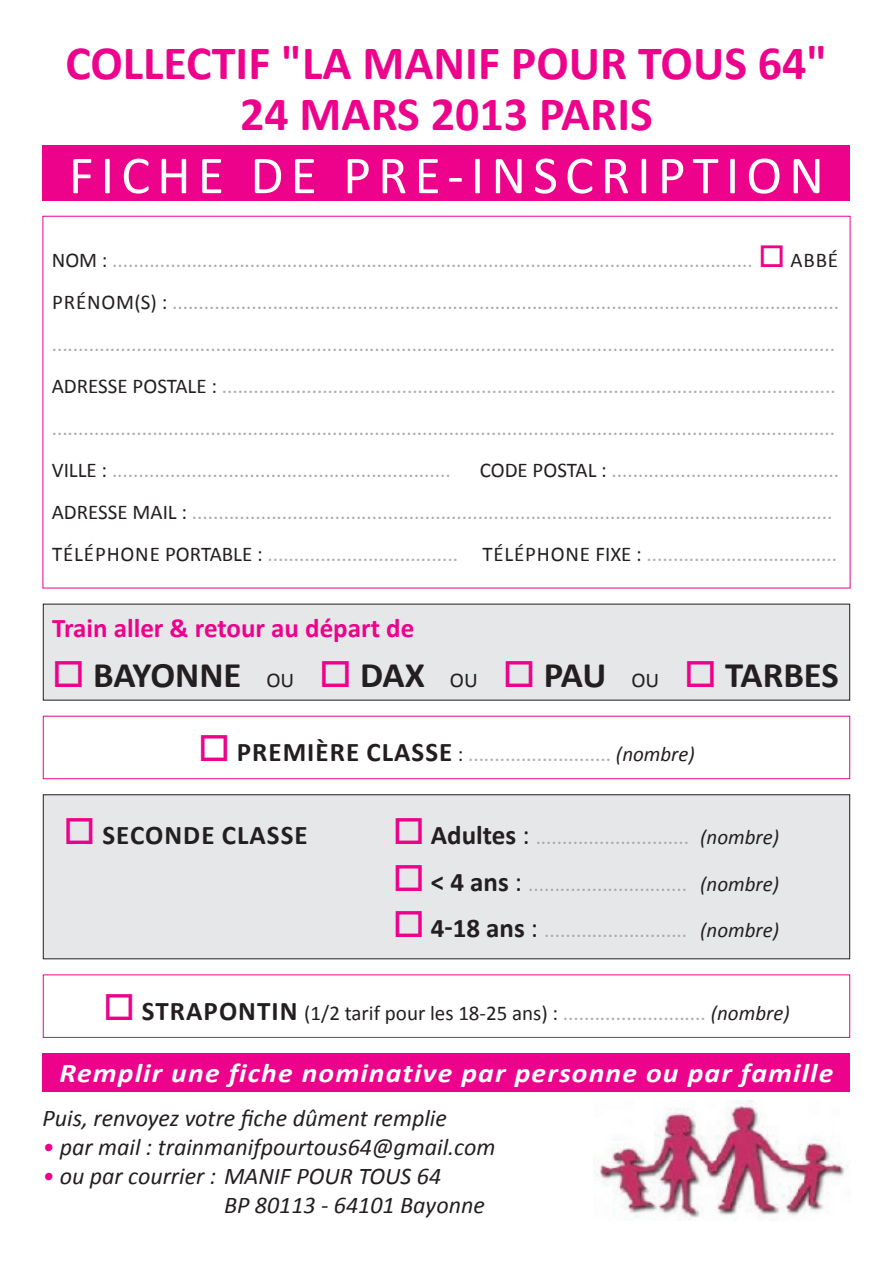
<style>
.page{position:relative;width:893px;height:1263px;background:#fff}
.page>*{position:absolute;margin:0;border:0;box-sizing:border-box;transform-origin:0 0}
.t1{font:54px "Calibri";letter-spacing:.13em;color:#fff}
.t2{font:700 48px "Calibri";color:#ed028c}
.t3{font:700 36px "Calibri";letter-spacing:-.01em;color:#231f20}
.t4{font:italic 700 27px "Calibri";letter-spacing:.04em;color:#fff;scale:1.1 1}
.t5{font:700 27px "Calibri";color:#ed028c}
.t6{font:700 27px "Calibri";letter-spacing:.04em;color:#231f20}
.t7{font:italic 24px "Calibri";color:#231f20}
.t8{font:21px "Calibri";color:#a8a9ad}
.t9{font:21px "Calibri";letter-spacing:.04em;color:#a8a9ad}
.s1{color:#231f20}
.s2{color:#ed028c}
.s3{font-weight:400;font-size:21px}
.s4{font-weight:700;font-size:27px;color:#231f20}
.s5{font-style:italic;color:#231f20}
.s6{font-size:27px;color:#231f20}
</style>
<div class="page">
<div style="left:43px;top:795px;width:807px;height:164px;background:#e6e7e9"></div>
<div style="left:43px;top:794px;width:807px;height:165px;border:1px solid #231f20"></div>
<img style="left:595px;top:1100px;width:250px;height:120px">
<div style="left:43px;top:604px;width:807px;height:96px;background:#e6e7e9"></div>
<div style="left:43px;top:716px;width:807px;height:63px;border:1px solid #ed028c"></div>
<div style="left:43px;top:974px;width:807px;height:64px;border:1px solid #ed028c"></div>
<div style="left:43px;top:1053px;width:807px;height:38px;background:#ed028c"></div>
<div style="left:43px;top:145px;width:807px;height:56px;background:#ed028c"></div>
<p class="t2" style="left:65px;top:32px;width:764px">COLLECTIF "LA MANIF POUR TOUS 64"</p>
<p class="t2" style="left:240px;top:83px;width:414px">24 MARS 2013 PARIS</p>
<p class="t1" style="left:69px;top:141px;width:757px">FICHE DE PRE-INSCRIPTION</p>
<p class="t8" style="left:52px;top:246px;width:788px"><span class="s1">NOM :</span> ......................................................................................................................... <span class="s2">□</span> <span class="s1">ABBÉ</span></p>
<p class="t8" style="left:52px;top:288px;width:788px"><span class="s1">PRÉNOM(S) :</span> ..............................................................................................................................</p>
<p class="t8" style="left:52px;top:330px;width:785px">....................................................................................................................................................</p>
<p class="t8" style="left:52px;top:372px;width:785px"><span class="s1">ADRESSE POSTALE :</span> ....................................................................................................................</p>
<p class="t8" style="left:52px;top:414px;width:785px">....................................................................................................................................................</p>
<p class="t8" style="left:52px;top:456px;width:400px"><span class="s1">VILLE :</span> ................................................................</p>
<p class="t8" style="left:480px;top:456px;width:361px"><span class="s1">CODE POSTAL :</span> ...........................................</p>
<p class="t8" style="left:52px;top:498px;width:782px"><span class="s1">ADRESSE MAIL :</span> .........................................................................................................................</p>
<p class="t9" style="left:52px;top:540px;width:786px"><span class="s1">TÉLÉPHONE PORTABLE :</span> .................................... <span class="s1">TÉLÉPHONE FIXE :</span> ....................................</p>
<p class="t5" style="left:52px;top:611px;width:364px">Train aller &amp; retour au départ de</p>
<p class="t3" style="left:52px;top:652px;width:788px"><span class="s2">□</span> BAYONNE <span class="s3">OU</span> <span class="s2">□</span> DAX <span class="s3">OU</span> <span class="s2">□</span> PAU <span class="s3">OU</span> <span class="s2">□</span> TARBES</p>
<p class="t8" style="left:198px;top:741px;width:498px"><span class="s2">□</span> <span class="s4">PREMIÈRE CLASSE</span> <span class="s1">:</span> ........................... <span class="s5">(nombre)</span></p>
<p class="t6" style="left:64px;top:818px;width:246px"><span class="s2">□</span> SECONDE CLASSE</p>
<p class="t8" style="left:393px;top:824px;width:388px"><span class="s2">□</span> <span class="s4">Adultes</span> <span class="s6">:</span> ............................. <span class="s5">(nombre)</span></p>
<p class="t8" style="left:393px;top:870px;width:388px"><span class="s2">□</span> <span class="s4">&lt; 4 ans</span> <span class="s6">:</span> .............................. <span class="s5">(nombre)</span></p>
<p class="t8" style="left:393px;top:917px;width:388px"><span class="s2">□</span> <span class="s4">4-18 ans</span> <span class="s6">:</span> ........................... <span class="s5">(nombre)</span></p>
<p class="t8" style="left:103px;top:1000px;width:688px"><span class="s2">□</span> <span class="s4">STRAPONTIN</span> <span class="s1">(1/2 tarif pour les 18-25 ans) :</span> ........................... <span class="s5">(nombre)</span></p>
<p class="t4" style="left:60px;top:1056px;width:705px">Remplir une fiche nominative par personne ou par famille</p>
<p class="t7" style="left:43px;top:1102px;width:406px">Puis, renvoyez votre fiche dûment remplie</p>
<p class="t7" style="left:43px;top:1130px;width:454px"><span class="s2">•</span> par mail : trainmanifpourtous64@gmail.com</p>
<p class="t7" style="left:43px;top:1159px;width:400px"><span class="s2">•</span> ou par courrier : MANIF POUR TOUS 64</p>
<p class="t7" style="left:224px;top:1188px;width:262px">BP 80113 - 64101 Bayonne</p>
</div>
